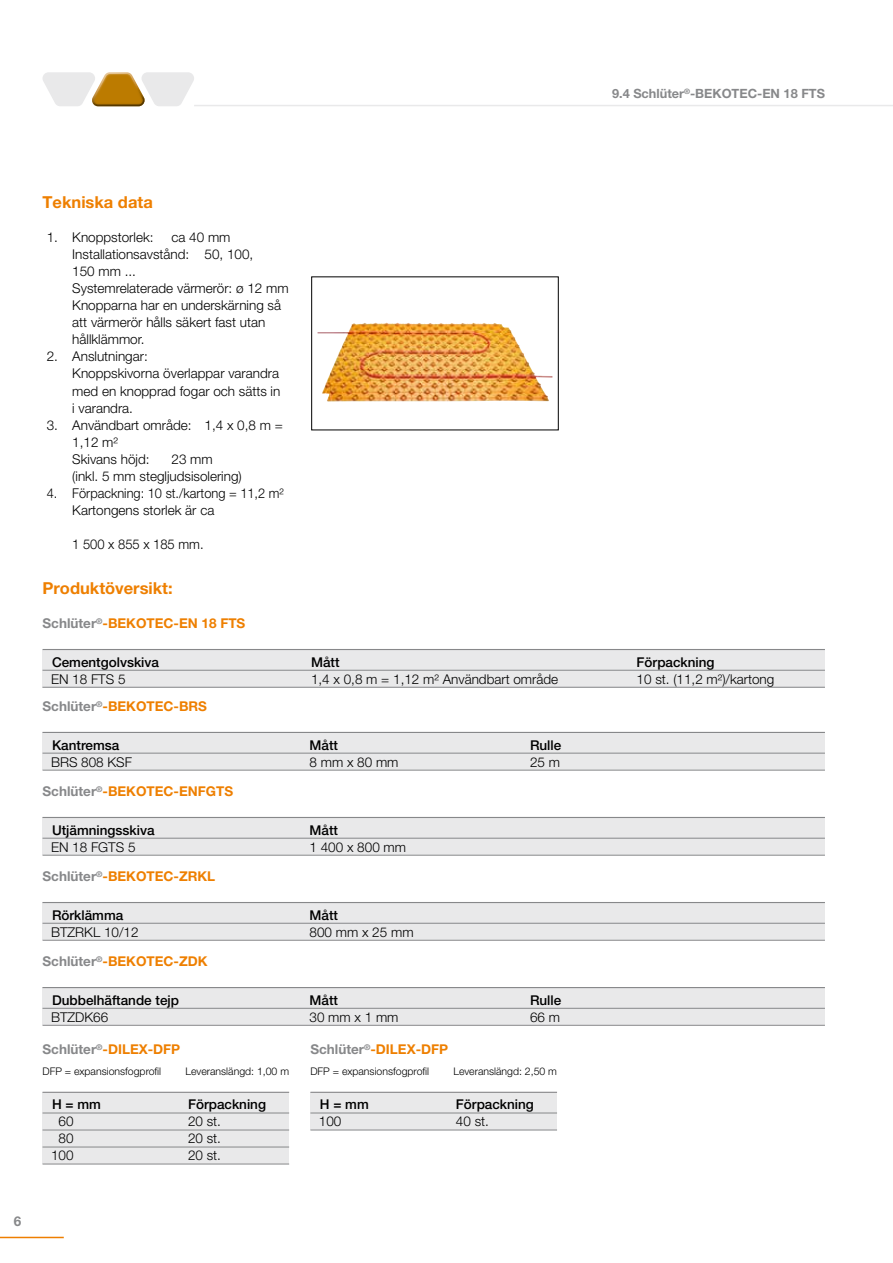
<style>
.page{position:relative;width:893px;height:1263px;background:#fff}
.page>*{position:absolute;margin:0;border:0;box-sizing:border-box;transform-origin:0 0}
.t1{font:700 16.5px "Helvetica Neue LT Pro";color:#ee7f00}
.t2{font:300 13.5px/17px "Helvetica Neue LT Pro";color:#000}
.t3{font:700 13.5px "Helvetica Neue LT Pro";color:#ee7f00}
.t4{font:500 13.5px "Helvetica Neue LT Pro";color:#000}
.t5{font:300 13.5px/17px "Helvetica Neue LT Pro";color:#000;scale:.95 1}
.t6{font:300 13.5px "Helvetica Neue LT Pro";color:#000;scale:.96 1}
.t7{font:700 13.5px "Helvetica Neue LT Pro";color:#87888a}
.t8{font:700 12.75px "Helvetica Neue LT Pro";color:#87888a}
.t9{font:300 10.5px "Helvetica Neue LT Pro";color:#000}
.s1{color:#87888a}
</style>
<div class="page">
<hr style="left:194px;top:105px;width:699px;height:1px;background:#e9e9ea">
<svg style="left:43px;top:72px;width:151px;height:34px"></svg>
<hr style="left:0;top:1237px;width:64px;height:1px;background:#ee7f00">
<div style="left:43px;top:818px;width:782px;height:37px;background:#e9e9ea"></div>
<div style="left:43px;top:651px;width:782px;height:37px;background:#e9e9ea"></div>
<div style="left:43px;top:733px;width:782px;height:37px;background:#e9e9ea"></div>
<hr style="left:43px;top:649px;width:782px;height:1px;background:#87888a">
<hr style="left:43px;top:670px;width:782px;height:1px;background:#87888a">
<hr style="left:43px;top:687px;width:782px;height:1px;background:#87888a">
<hr style="left:43px;top:732px;width:782px;height:1px;background:#87888a">
<hr style="left:43px;top:753px;width:782px;height:1px;background:#87888a">
<hr style="left:43px;top:770px;width:782px;height:1px;background:#87888a">
<div style="left:43px;top:1092px;width:246px;height:72px;background:#e9e9ea"></div>
<hr style="left:43px;top:1092px;width:246px;height:1px;background:#87888a">
<hr style="left:43px;top:1112px;width:246px;height:1px;background:#87888a">
<hr style="left:43px;top:1130px;width:246px;height:1px;background:#87888a">
<hr style="left:43px;top:1147px;width:246px;height:1px;background:#87888a">
<hr style="left:43px;top:1164px;width:246px;height:1px;background:#87888a">
<div style="left:310px;top:1092px;width:247px;height:38px;background:#e9e9ea"></div>
<hr style="left:310px;top:1092px;width:247px;height:1px;background:#87888a">
<hr style="left:310px;top:1112px;width:247px;height:1px;background:#87888a">
<hr style="left:310px;top:1130px;width:247px;height:1px;background:#87888a">
<hr style="left:43px;top:817px;width:782px;height:1px;background:#87888a">
<hr style="left:43px;top:838px;width:782px;height:1px;background:#87888a">
<hr style="left:43px;top:855px;width:782px;height:1px;background:#87888a">
<div style="left:43px;top:903px;width:782px;height:37px;background:#e9e9ea"></div>
<hr style="left:43px;top:902px;width:782px;height:1px;background:#87888a">
<hr style="left:43px;top:923px;width:782px;height:1px;background:#87888a">
<hr style="left:43px;top:940px;width:782px;height:1px;background:#87888a">
<div style="left:43px;top:988px;width:782px;height:37px;background:#e9e9ea"></div>
<hr style="left:43px;top:987px;width:782px;height:1px;background:#87888a">
<hr style="left:43px;top:1008px;width:782px;height:1px;background:#87888a">
<hr style="left:43px;top:1025px;width:782px;height:1px;background:#87888a">
<img style="left:317px;top:322px;width:236px;height:80px">
<img style="left:318px;top:323px;width:57px;height:45px">
<p class="t8" style="left:612px;top:86px;width:214px">9.4 Schlüter<sup>®</sup>-BEKOTEC-EN 18 FTS</p>
<p class="t1" style="left:43px;top:192px;width:112px">Tekniska data</p>
<p class="t2" style="left:47px;top:229px;width:108px">1. Knoppstorlek:</p>
<p class="t2" style="left:72px;top:229px;width:218px;text-indent:99px">ca 40 mm<br>Installationsavstånd: 50, 100,<br>150 mm ...<br>Systemrelaterade värmerör: ø 12 mm<br>Knopparna har en underskärning så att värmerör hålls säkert fast utan hållklämmor.</p>
<p class="t2" style="left:72px;top:348px;width:210px;text-indent:-26px">2. Anslutningar:<br>Knoppskivorna överlappar varandra med en knopprad fogar och sätts in i varandra.</p>
<p class="t2" style="left:72px;top:416px;width:212px;text-indent:-26px">3. Användbart område: 1,4 x 0,8 m =<br>1,12 m²<br>Skivans höjd:</p>
<p class="t2" style="left:72px;top:450px;width:171px;text-indent:99px">23 mm (inkl. 5 mm stegljudsisolering)</p>
<p class="t5" style="left:72px;top:484px;width:224px;text-indent:-26px">4. Förpackning: 10 st./kartong = 11,2 m²<br>Kartongens storlek är ca</p>
<p class="t6" style="left:72px;top:535px;width:138px">1 500 x 855 x 185 mm.</p>
<p class="t1" style="left:43px;top:578px;width:132px">Produktöversikt:</p>
<p class="t3" style="left:43px;top:615px;width:204px"><span class="s1">Schlüter</span><sup>®</sup>-BEKOTEC-EN 18 FTS</p>
<p class="t4" style="left:52px;top:654px;width:109px">Cementgolvskiva</p>
<p class="t4" style="left:311px;top:654px;width:30px">Mått</p>
<p class="t4" style="left:637px;top:654px;width:80px">Förpackning</p>
<p class="t2" style="left:51px;top:670px;width:76px">EN 18 FTS 5</p>
<p class="t2" style="left:311px;top:670px;width:249px">1,4 x 0,8 m = 1,12 m² Användbart område</p>
<p class="t2" style="left:637px;top:670px;width:139px">10 st. (11,2 m²)/kartong</p>
<p class="t3" style="left:43px;top:698px;width:166px"><span class="s1">Schlüter</span><sup>®</sup>-BEKOTEC-BRS</p>
<p class="t4" style="left:52px;top:737px;width:69px">Kantremsa</p>
<p class="t4" style="left:310px;top:737px;width:30px">Mått</p>
<p class="t4" style="left:530px;top:737px;width:33px">Rulle</p>
<p class="t2" style="left:51px;top:753px;width:83px">BRS 808 KSF</p>
<p class="t2" style="left:310px;top:753px;width:91px">8 mm x 80 mm</p>
<p class="t2" style="left:530px;top:753px;width:32px">25 m</p>
<p class="t3" style="left:43px;top:783px;width:192px"><span class="s1">Schlüter</span><sup>®</sup>-BEKOTEC-ENFGTS</p>
<p class="t4" style="left:52px;top:822px;width:104px">Utjämningsskiva</p>
<p class="t4" style="left:310px;top:822px;width:30px">Mått</p>
<p class="t2" style="left:51px;top:838px;width:86px">EN 18 FGTS 5</p>
<p class="t2" style="left:310px;top:838px;width:98px">1 400 x 800 mm</p>
<p class="t3" style="left:43px;top:868px;width:174px"><span class="s1">Schlüter</span><sup>®</sup>-BEKOTEC-ZRKL</p>
<p class="t4" style="left:52px;top:907px;width:73px">Rörklämma</p>
<p class="t4" style="left:310px;top:907px;width:30px">Mått</p>
<p class="t2" style="left:51px;top:923px;width:89px">BTZRKL 10/12</p>
<p class="t2" style="left:310px;top:923px;width:106px">800 mm x 25 mm</p>
<p class="t3" style="left:43px;top:953px;width:167px"><span class="s1">Schlüter</span><sup>®</sup>-BEKOTEC-ZDK</p>
<p class="t4" style="left:52px;top:992px;width:129px">Dubbelhäftande tejp</p>
<p class="t4" style="left:310px;top:992px;width:30px">Mått</p>
<p class="t4" style="left:530px;top:992px;width:33px">Rulle</p>
<p class="t2" style="left:51px;top:1008px;width:59px">BTZDK66</p>
<p class="t2" style="left:310px;top:1008px;width:91px">30 mm x 1 mm</p>
<p class="t2" style="left:530px;top:1008px;width:32px">66 m</p>
<p class="t3" style="left:43px;top:1041px;width:139px"><span class="s1">Schlüter</span><sup>®</sup>-DILEX-DFP</p>
<p class="t9" style="left:43px;top:1065px;width:120px">DFP = expansionsfogprofil</p>
<p class="t9" style="left:185px;top:1065px;width:105px">Leveranslängd: 1,00 m</p>
<p class="t4" style="left:52px;top:1096px;width:50px">H = mm</p>
<p class="t4" style="left:188px;top:1096px;width:80px">Förpackning</p>
<p class="t2" style="left:59px;top:1113px;width:17px">60</p>
<p class="t2" style="left:188px;top:1113px;width:35px">20 st.</p>
<p class="t2" style="left:59px;top:1130px;width:17px">80</p>
<p class="t2" style="left:188px;top:1130px;width:35px">20 st.</p>
<p class="t2" style="left:51px;top:1147px;width:24px">100</p>
<p class="t2" style="left:188px;top:1147px;width:35px">20 st.</p>
<p class="t3" style="left:310px;top:1041px;width:139px"><span class="s1">Schlüter</span><sup>®</sup>-DILEX-DFP</p>
<p class="t9" style="left:310px;top:1065px;width:120px">DFP = expansionsfogprofil</p>
<p class="t9" style="left:453px;top:1065px;width:105px">Leveranslängd: 2,50 m</p>
<p class="t4" style="left:320px;top:1096px;width:50px">H = mm</p>
<p class="t4" style="left:456px;top:1096px;width:80px">Förpackning</p>
<p class="t2" style="left:319px;top:1113px;width:24px">100</p>
<p class="t2" style="left:456px;top:1113px;width:35px">40 st.</p>
<p class="t7" style="left:14px;top:1213px;width:9px">6</p>
</div>
